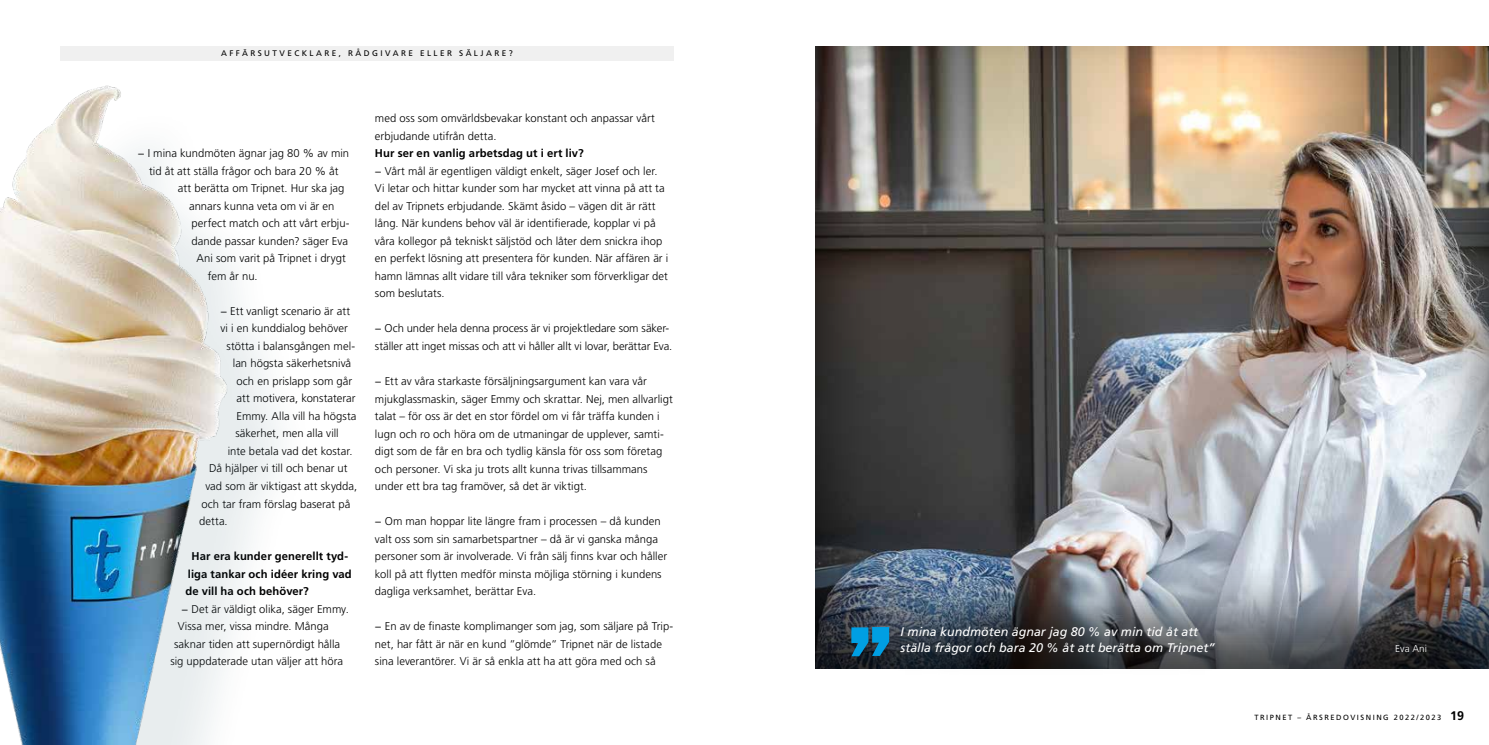
<style>
.page{position:relative;width:1489px;height:745px;background:#fff}
.page>*{position:absolute;margin:0;border:0;box-sizing:border-box;transform-origin:0 0}
.t1{font:italic 12.5px/16.2px "Frutiger LT Std";color:#fff}
.t2{font:300 11.25px/17.5px "Frutiger LT Std";color:#000}
.t3{font:700 11.25px/17.5px "Frutiger LT Std";letter-spacing:.01em;color:#000}
.t4{font:300 10px "Frutiger LT Std";color:#fff}
.t5{font:8.12px "Frutiger LT Std";letter-spacing:.3em;color:#000}
.t6{font:7.5px "Frutiger LT Std";letter-spacing:.2em;color:#000}
.s1{font-weight:700;font-size:12.5px}
</style>
<div class="page">
<div style="left:60px;top:46px;width:613px;height:14px;background:#f0f0f0"></div>
<div style="left:815px;top:45px;width:673px;height:623px;background:#000;opacity:.75"></div>
<img style="left:0;top:85px;width:256px;height:659px">
<div style="left:875px;top:600px;width:361px;height:79px;background:#000;opacity:.33"></div>
<svg style="left:851px;top:626px;width:38px;height:30px"></svg>
<p class="t5" style="left:221px;top:48px;width:293px">AFFÄRSUTVECKLARE, RÅDGIVARE ELLER SÄLJARE?</p>
<p class="t2" style="left:138px;top:144px;width:213px">− I mina kundmöten ägnar jag 80 % av min</p>
<p class="t2" style="left:149px;top:162px;width:191px">tid åt att ställa frågor och bara 20 % åt</p>
<p class="t2" style="left:178px;top:179px;width:168px">att berätta om Tripnet. Hur ska jag</p>
<p class="t2" style="left:189px;top:197px;width:147px">annars kunna veta om vi är en</p>
<p class="t2" style="left:191px;top:214px;width:159px">perfect match och att vårt erbju-</p>
<p class="t2" style="left:191px;top:232px;width:158px">dande passar kunden? säger Eva</p>
<p class="t2" style="left:196px;top:249px;width:151px">Ani som varit på Tripnet i drygt</p>
<p class="t2" style="left:208px;top:267px;width:51px">fem år nu.</p>
<p class="t2" style="left:220px;top:302px;width:131px">− Ett vanligt scenario är att</p>
<p class="t2" style="left:220px;top:319px;width:129px">vi i en kunddialog behöver</p>
<p class="t2" style="left:226px;top:337px;width:130px">stötta i balansgången mel-</p>
<p class="t2" style="left:233px;top:354px;width:120px">lan högsta säkerhetsnivå</p>
<p class="t2" style="left:236px;top:372px;width:117px">och en prislapp som går</p>
<p class="t2" style="left:236px;top:389px;width:121px">att motivera, konstaterar</p>
<p class="t2" style="left:236px;top:407px;width:121px">Emmy. Alla vill ha högsta</p>
<p class="t2" style="left:235px;top:424px;width:105px">säkerhet, men alla vill</p>
<p class="t2" style="left:228px;top:442px;width:126px">inte betala vad det kostar.</p>
<p class="t2" style="left:209px;top:459px;width:140px">Då hjälper vi till och benar ut</p>
<p class="t2" style="left:205px;top:477px;width:153px">vad som är viktigast att skydda,</p>
<p class="t2" style="left:201px;top:494px;width:150px">och tar fram förslag baserat på</p>
<p class="t2" style="left:199px;top:512px;width:30px">detta.</p>
<p class="t3" style="left:185px;top:547px;width:168px;text-indent:6px">Har era kunder generellt tyd&shy;liga tankar och idéer kring vad de vill ha och behöver?</p>
<p class="t2" style="left:181px;top:599px;width:169px">− Det är väldigt olika, säger Emmy.</p>
<p class="t2" style="left:178px;top:617px;width:152px">Vissa mer, vissa mindre. Många</p>
<p class="t2" style="left:174px;top:634px;width:167px">saknar tiden att supernördigt hålla</p>
<p class="t2" style="left:170px;top:652px;width:174px">sig uppdaterade utan väljer att höra</p>
<p class="t2" style="left:375px;top:109px;width:281px">med oss som omvärldsbevakar konstant och anpassar vårt erbjudande utifrån detta.</p>
<p class="t3" style="left:375px;top:144px;width:210px">Hur ser en vanlig arbetsdag ut i ert liv?</p>
<p class="t2" style="left:375px;top:162px;width:295px">− Vårt mål är egentligen väldigt enkelt, säger Josef och ler.<br>Vi letar och hittar kunder som har mycket att vinna på att ta del av Tripnets erbjudande. Skämt åsido – vägen dit är rätt lång. När kundens behov väl är identifierade, kopplar vi på våra kollegor på tekniskt säljstöd och låter dem snickra ihop en perfekt lösning att presentera för kunden. När affären är i hamn lämnas allt vidare till våra tekniker som förverkligar det som beslutats.</p>
<p class="t2" style="left:375px;top:320px;width:299px">− Och under hela denna process är vi projektledare som säker&shy;ställer att inget missas och att vi håller allt vi lovar, berättar Eva.</p>
<p class="t2" style="left:375px;top:372px;width:299px">− Ett av våra starkaste försäljningsargument kan vara vår mjukglassmaskin, säger Emmy och skrattar. Nej, men allvarligt talat – för oss är det en stor fördel om vi får träffa kunden i lugn och ro och höra om de utmaningar de upplever, samti&shy;digt som de får en bra och tydlig känsla för oss som företag och personer. Vi ska ju trots allt kunna trivas tillsammans under ett bra tag framöver, så det är viktigt.</p>
<p class="t2" style="left:375px;top:512px;width:293px">− Om man hoppar lite längre fram i processen – då kunden valt oss som sin samarbetspartner – då är vi ganska många personer som är involverade. Vi från sälj finns kvar och håller koll på att flytten medför minsta möjliga störning i kundens dagliga verksamhet, berättar Eva.</p>
<p class="t2" style="left:375px;top:617px;width:300px">− En av de finaste komplimanger som jag, som säljare på Trip&shy;net, har fått är när en kund ”glömde” Tripnet när de listade sina leverantörer. Vi är så enkla att ha att göra med och så</p>
<p class="t1" style="left:900px;top:623px;width:316px">I mina kundmöten ägnar jag 80 % av min tid åt att ställa frågor och bara 20 % åt att berätta om Tripnet”</p>
<p class="t4" style="left:1394px;top:642px;width:33px">Eva Ani</p>
<p class="t6" style="left:1254px;top:712px;width:211px">TRIPNET – ÅRSREDOVISNING 2022/2023 <span class="s1">19</span></p>
</div>
